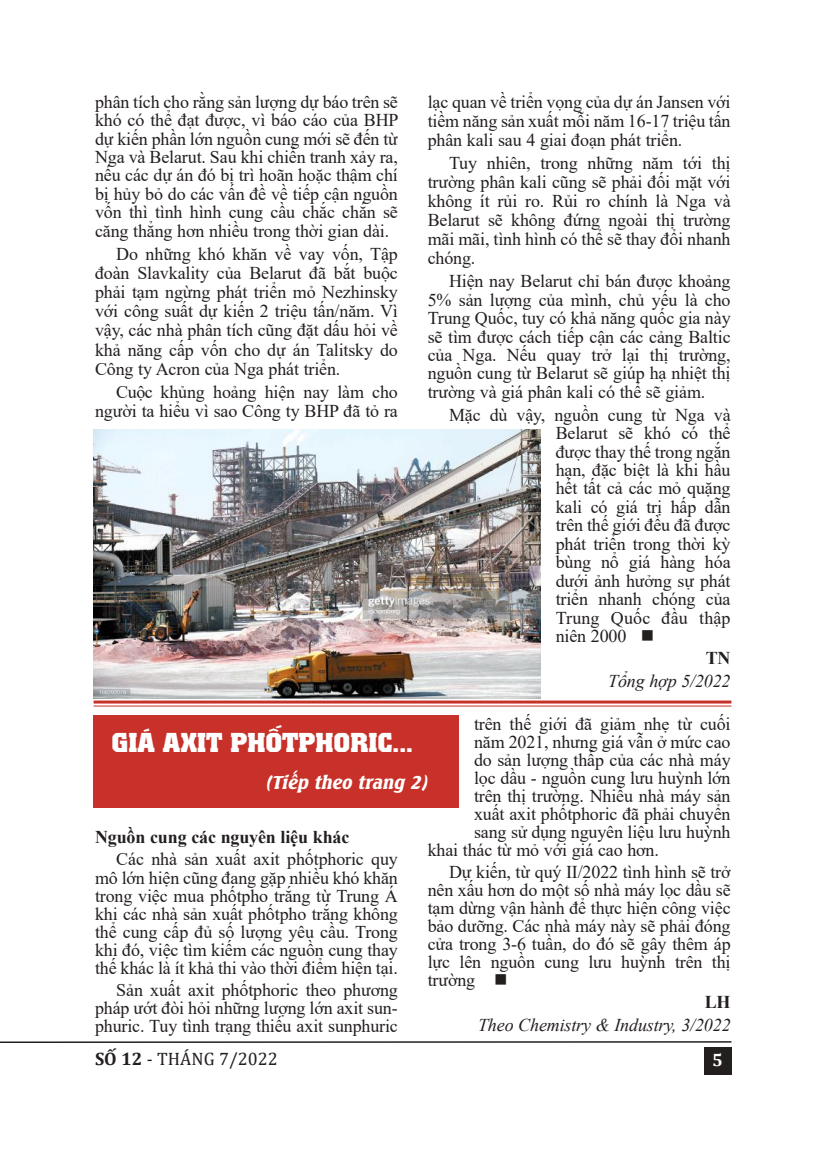
<style>
.page{position:relative;width:825px;height:1166px;background:#fff}
.page>*{position:absolute;margin:0;border:0;box-sizing:border-box;transform-origin:0 0}
.t1{font:27px "UTM Colossalis";color:#fff}
.t2{font:18px/18.5px "Times New Roman";letter-spacing:-.01em;color:#241f1f;text-align:justify}
.t3{font:italic 18px "Times New Roman";letter-spacing:-.01em;color:#241f1f}
.t4{font:700 18px "Times New Roman";letter-spacing:-.01em;color:#241f1f}
.t5{font:18px "Cambria";color:#241f1f}
.t6{font:italic 700 18px "UTM Seagull";letter-spacing:-.01em;color:#fff}
.t7{font:700 18px "Cambria";color:#fff}
.s1{font-weight:700}
</style>
<div class="page">
<div style="left:704px;top:1046px;width:27px;height:28px;background:#241f1f"></div>
<svg style="left:0;top:1041px;width:732px;height:2px"></svg>
<img style="left:94px;top:430px;width:447px;height:268px">
<div style="left:94px;top:715px;width:365px;height:93px;background:#c73129"></div>
<hr style="left:94px;top:700px;width:637px;height:3px;background:#c73129">
<hr style="left:94px;top:705px;width:637px;height:1px;background:#c73129">
<p class="t2" style="left:95px;top:92px;width:305px">phân tích cho rằng sản lượng dự báo trên sẽ khó có thể đạt được, vì báo cáo của BHP dự kiến phần lớn nguồn cung mới sẽ đến từ Nga và Belarut. Sau khi chiến tranh xảy ra, nếu các dự án đó bị trì hoãn hoặc thậm chí bị hủy bỏ do các vấn đề về tiếp cận nguồn vốn thì tình hình cung cầu chắc chắn sẽ căng thẳng hơn nhiều trong thời gian dài.</p>
<p class="t2" style="left:95px;top:244px;width:304px;line-height:19px;text-indent:21px">Do những khó khăn về vay vốn, Tập đoàn Slavkality của Belarut đã bắt buộc phải tạm ngừng phát triển mỏ Nezhinsky với công suất dự kiến 2 triệu tấn/năm. Vì vậy, các nhà phân tích cũng đặt dấu hỏi về khả năng cấp vốn cho dự án Talitsky do Công ty Acron của Nga phát triển.</p>
<p class="t2" style="left:95px;top:382px;width:304px;line-height:19px;text-align:right">Cuộc khủng hoảng hiện nay làm cho người ta hiểu vì sao Công ty BHP đã tỏ ra</p>
<p class="t2" style="left:428px;top:92px;width:304px;line-height:19px">lạc quan về triển vọng của dự án Jansen với tiềm năng sản xuất mỗi năm 16-17 triệu tấn phân kali sau 4 giai đoạn phát triển.</p>
<p class="t2" style="left:428px;top:153px;width:304px;line-height:19px;text-indent:21px">Tuy nhiên, trong những năm tới thị trường phân kali cũng sẽ phải đối mặt với không ít rủi ro. Rủi ro chính là Nga và Belarut sẽ không đứng ngoài thị trường mãi mãi, tình hình có thể sẽ thay đổi nhanh chóng.</p>
<p class="t2" style="left:428px;top:272px;width:304px;text-indent:21px">Hiện nay Belarut chỉ bán được khoảng 5% sản lượng của mình, chủ yếu là cho Trung Quốc, tuy có khả năng quốc gia này sẽ tìm được cách tiếp cận các cảng Baltic của Nga. Nếu quay trở lại thị trường, nguồn cung từ Belarut sẽ giúp hạ nhiệt thị trường và giá phân kali có thể sẽ giảm.</p>
<p class="t2" style="left:556px;top:405px;width:176px;text-indent:-107px">Mặc dù vậy, nguồn cung từ Nga và Belarut sẽ khó có thể được thay thế trong ngắn hạn, đặc biệt là khi hầu hết tất cả các mỏ quặng kali có giá trị hấp dẫn trên thế giới đều đã được phát triển trong thời kỳ bùng nổ giá hàng hóa dưới ảnh hưởng sự phát triển nhanh chóng của Trung Quốc đầu thập niên 2000 ■</p>
<p class="t4" style="left:706px;top:648px;width:26px">TN</p>
<p class="t3" style="left:608px;top:670px;width:124px">Tổng hợp 5/2022</p>
<p class="t2" style="left:474px;top:714px;width:258px">trên thế giới đã giảm nhẹ từ cuối</p>
<p class="t2" style="left:474px;top:732px;width:258px">năm 2021, nhưng giá vẫn ở mức cao</p>
<p class="t2" style="left:474px;top:750px;width:258px">do sản lượng thấp của các nhà máy</p>
<p class="t2" style="left:474px;top:768px;width:258px">lọc dầu - nguồn cung lưu huỳnh lớn</p>
<p class="t2" style="left:474px;top:786px;width:258px">trên thị trường. Nhiều nhà máy sản</p>
<p class="t2" style="left:474px;top:804px;width:258px">xuất axit phốtphoric đã phải chuyển</p>
<p class="t2" style="left:474px;top:822px;width:258px">sang sử dụng nguyên liệu lưu huỳnh</p>
<p class="t2" style="left:428px;top:840px;width:233px">khai thác từ mỏ với giá cao hơn.</p>
<p class="t2" style="left:428px;top:862px;width:304px;line-height:18px;text-indent:21px">Dự kiến, từ quý II/2022 tình hình sẽ trở nên xấu hơn do một số nhà máy lọc dầu sẽ tạm dừng vận hành để thực hiện công việc bảo dưỡng. Các nhà máy này sẽ phải đóng cửa trong 3-6 tuần, do đó sẽ gây thêm áp lực lên nguồn cung lưu huỳnh trên thị trường ■</p>
<p class="t4" style="left:705px;top:991px;width:27px">LH</p>
<p class="t3" style="left:478px;top:1014px;width:254px">Theo Chemistry &amp; Industry, 3/2022</p>
<h1 class="t1" style="left:112px;top:723px;width:303px">GIÁ AXIT PHỐTPHORIC...</h1>
<p class="t6" style="left:264px;top:768px;width:165px">(Tiếp theo trang 2)</p>
<p class="t4" style="left:95px;top:826px;width:256px">Nguồn cung các nguyên liệu khác</p>
<p class="t2" style="left:95px;top:850px;width:304px;line-height:18px;text-indent:21px">Các nhà sản xuất axit phốtphoric quy mô lớn hiện cũng đang gặp nhiều khó khăn trong việc mua phốtpho trắng từ Trung Á khi các nhà sản xuất phốtpho trắng không thể cung cấp đủ số lượng yêu cầu. Trong khi đó, việc tìm kiếm các nguồn cung thay thế khác là ít khả thi vào thời điểm hiện tại.</p>
<p class="t2" style="left:95px;top:980px;width:304px;line-height:18px;text-indent:21px">Sản xuất axit phốtphoric theo phương pháp ướt đòi hỏi những lượng lớn axit sun&shy;phuric. Tuy tình trạng thiếu axit sunphuric</p>
<p class="t5" style="left:95px;top:1047px;width:184px"><span class="s1">SỐ 12</span> ‐ THÁNG 7/2022</p>
<p class="t7" style="left:712px;top:1048px;width:12px">5</p>
</div>
